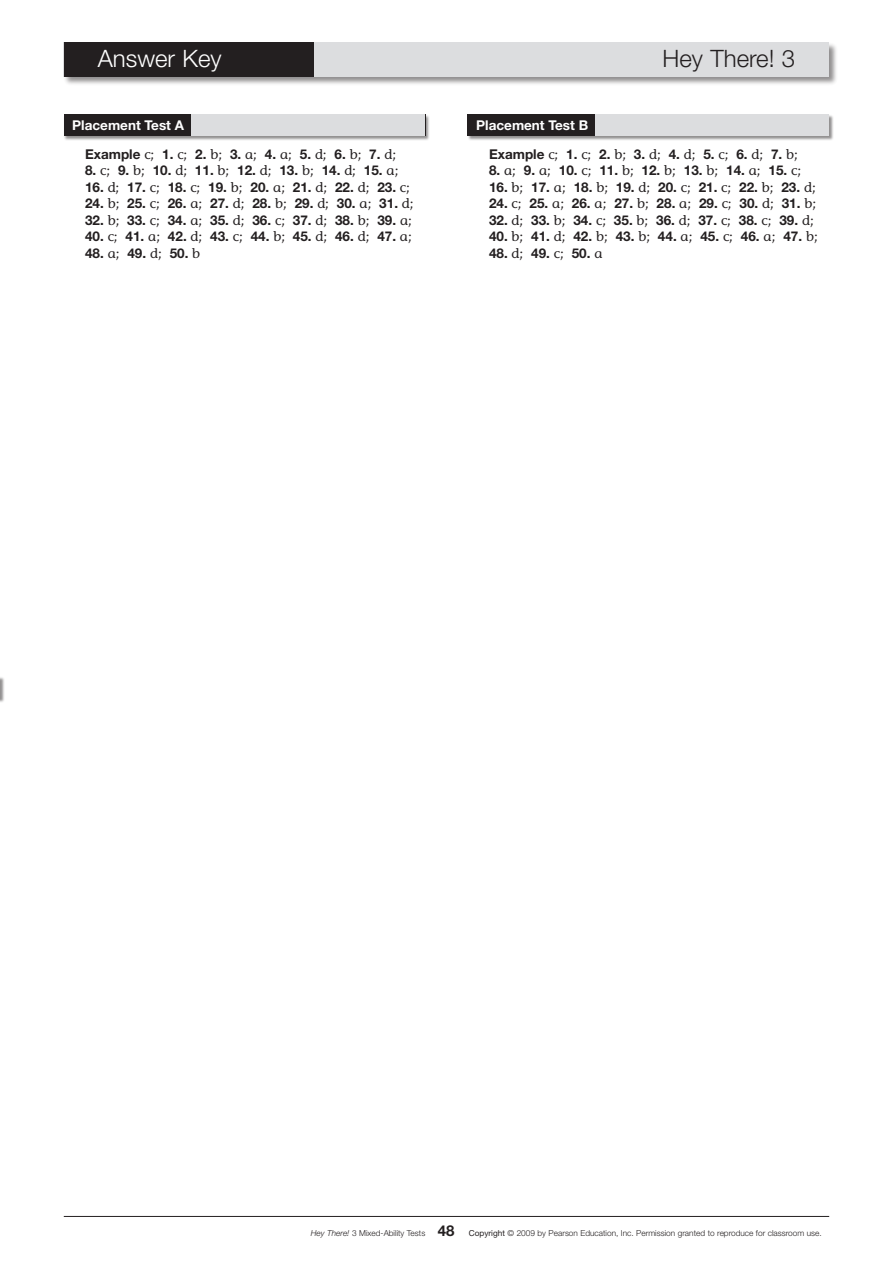
<style>
.page{position:relative;width:893px;height:1263px;background:#fff}
.page>*{position:absolute;margin:0;border:0;box-sizing:border-box;transform-origin:0 0}
.t1{font:300 24px "Helvetica Neue";color:#231f20}
.t2{font:300 24px "Helvetica Neue";color:#fff}
._05-Answer_key{font:700 13.5px "Helvetica Neue";color:#231f20}
.t3{font:700 13.5px "Helvetica Neue";color:#fff}
.t4{font:300 8.25px "Helvetica Neue";color:#231f20}
.s1{font-family:"Stone Informal";font-weight:400}
.s2{font-style:italic}
.s3{font-weight:700;font-size:15px}
.s4{font-weight:400}
</style>
<div class="page">
<div style="left:62px;top:41px;width:777px;height:45px;background:#231f20;opacity:.5"></div>
<div style="left:64px;top:43px;width:765px;height:34px;background:#dcdddf"></div>
<div style="left:64px;top:43px;width:250px;height:34px;background:#231f20"></div>
<hr style="left:64px;top:1216px;width:765px;height:1px;background:#231f20">
<div style="left:0;top:675px;width:5px;height:28px;background:#231f20;opacity:.5"></div>
<svg style="left:0;top:676px;width:1px;height:22px"></svg>
<div style="left:62px;top:113px;width:369px;height:28px;background:#231f20;opacity:.5"></div>
<div style="left:64px;top:115px;width:361px;height:21px;background:#231f20"></div>
<div style="left:191px;top:115px;width:234px;height:21px;background:#dcdddf"></div>
<div style="left:466px;top:113px;width:368px;height:28px;background:#231f20;opacity:.5"></div>
<div style="left:468px;top:115px;width:361px;height:21px;background:#231f20"></div>
<div style="left:595px;top:115px;width:234px;height:21px;background:#dcdddf"></div>
<p class="t2" style="left:98px;top:44px;width:125px">Answer Key</p>
<p class="t1" style="left:663px;top:44px;width:134px">Hey There! 3</p>
<p class="t3" style="left:72px;top:117px;width:113px">Placement Test A</p>
<p class="_05-Answer_key" style="left:85px;top:146px;width:313px">Example <span class="s1">c;</span> 1. <span class="s1">c;</span> 2. <span class="s1">b;</span> 3. <span class="s1">a;</span> 4. <span class="s1">a;</span> 5. <span class="s1">d;</span> 6. <span class="s1">b;</span> 7. <span class="s1">d;</span></p>
<p class="_05-Answer_key" style="left:85px;top:162px;width:315px">8. <span class="s1">c;</span> 9. <span class="s1">b;</span> 10. <span class="s1">d;</span> 11. <span class="s1">b;</span> 12. <span class="s1">d;</span> 13. <span class="s1">b;</span> 14. <span class="s1">d;</span> 15. <span class="s1">a;</span></p>
<p class="_05-Answer_key" style="left:85px;top:179px;width:327px">16. <span class="s1">d;</span> 17. <span class="s1">c;</span> 18. <span class="s1">c;</span> 19. <span class="s1">b;</span> 20. <span class="s1">a;</span> 21. <span class="s1">d;</span> 22. <span class="s1">d;</span> 23. <span class="s1">c;</span></p>
<p class="_05-Answer_key" style="left:85px;top:195px;width:330px">24. <span class="s1">b;</span> 25. <span class="s1">c;</span> 26. <span class="s1">a;</span> 27. <span class="s1">d;</span> 28. <span class="s1">b;</span> 29. <span class="s1">d;</span> 30. <span class="s1">a;</span> 31. <span class="s1">d;</span></p>
<p class="_05-Answer_key" style="left:85px;top:212px;width:329px">32. <span class="s1">b;</span> 33. <span class="s1">c;</span> 34. <span class="s1">a;</span> 35. <span class="s1">d;</span> 36. <span class="s1">c;</span> 37. <span class="s1">d;</span> 38. <span class="s1">b;</span> 39. <span class="s1">a;</span></p>
<p class="_05-Answer_key" style="left:85px;top:228px;width:328px">40. <span class="s1">c;</span> 41. <span class="s1">a;</span> 42. <span class="s1">d;</span> 43. <span class="s1">c;</span> 44. <span class="s1">b;</span> 45. <span class="s1">d;</span> 46. <span class="s1">d;</span> 47. <span class="s1">a;</span></p>
<p class="_05-Answer_key" style="left:85px;top:245px;width:117px">48. <span class="s1">a;</span> 49. <span class="s1">d;</span> 50. <span class="s1">b</span></p>
<p class="t3" style="left:476px;top:117px;width:113px">Placement Test B</p>
<p class="_05-Answer_key" style="left:489px;top:146px;width:311px">Example <span class="s1">c;</span> 1. <span class="s1">c;</span> 2. <span class="s1">b;</span> 3. <span class="s1">d;</span> 4. <span class="s1">d;</span> 5. <span class="s1">c;</span> 6. <span class="s1">d;</span> 7. <span class="s1">b;</span></p>
<p class="_05-Answer_key" style="left:489px;top:162px;width:314px">8. <span class="s1">a;</span> 9. <span class="s1">a;</span> 10. <span class="s1">c;</span> 11. <span class="s1">b;</span> 12. <span class="s1">b;</span> 13. <span class="s1">b;</span> 14. <span class="s1">a;</span> 15. <span class="s1">c;</span></p>
<p class="_05-Answer_key" style="left:489px;top:179px;width:328px">16. <span class="s1">b;</span> 17. <span class="s1">a;</span> 18. <span class="s1">b;</span> 19. <span class="s1">d;</span> 20. <span class="s1">c;</span> 21. <span class="s1">c;</span> 22. <span class="s1">b;</span> 23. <span class="s1">d;</span></p>
<p class="_05-Answer_key" style="left:489px;top:195px;width:329px">24. <span class="s1">c;</span> 25. <span class="s1">a;</span> 26. <span class="s1">a;</span> 27. <span class="s1">b;</span> 28. <span class="s1">a;</span> 29. <span class="s1">c;</span> 30. <span class="s1">d;</span> 31. <span class="s1">b;</span></p>
<p class="_05-Answer_key" style="left:489px;top:212px;width:326px">32. <span class="s1">d;</span> 33. <span class="s1">b;</span> 34. <span class="s1">c;</span> 35. <span class="s1">b;</span> 36. <span class="s1">d;</span> 37. <span class="s1">c;</span> 38. <span class="s1">c;</span> 39. <span class="s1">d;</span></p>
<p class="_05-Answer_key" style="left:489px;top:228px;width:330px">40. <span class="s1">b;</span> 41. <span class="s1">d;</span> 42. <span class="s1">b;</span> 43. <span class="s1">b;</span> 44. <span class="s1">a;</span> 45. <span class="s1">c;</span> 46. <span class="s1">a;</span> 47. <span class="s1">b;</span></p>
<p class="_05-Answer_key" style="left:489px;top:245px;width:115px">48. <span class="s1">d;</span> 49. <span class="s1">c;</span> 50. <span class="s1">a</span></p>
<p class="t4" style="left:311px;top:1228px;width:513px"><span class="s2">Hey There!</span> 3 Mixed-Ability Tests <span class="s3">48</span> <span class="s4">Copyright</span> © 2009 by Pearson Education, Inc. Permission granted to reproduce for classroom use.</p>
</div>
